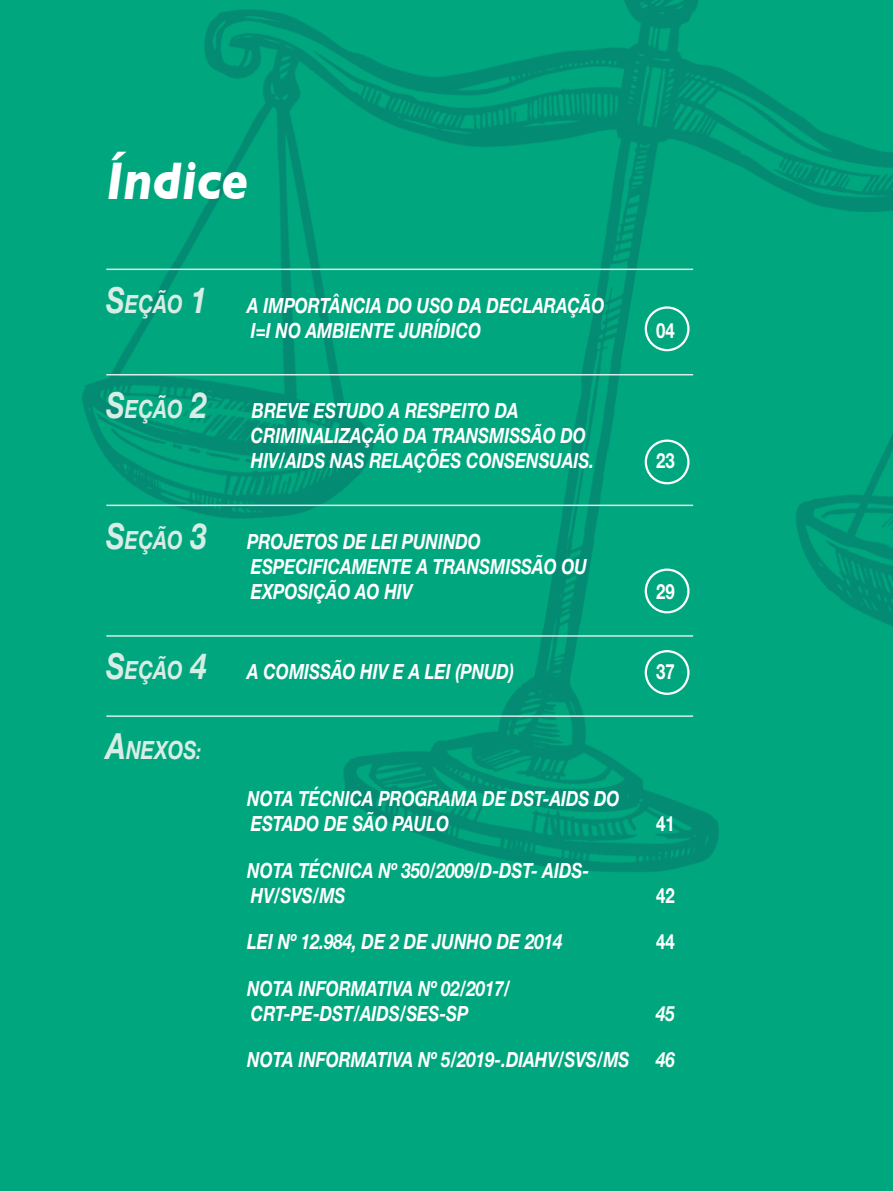
<style>
.page{position:relative;width:893px;height:1191px;background:#00a77e}
.page>*{position:absolute;margin:0;border:0;box-sizing:border-box;transform-origin:0 0}
.H1_titulo{font:italic 700 54px "Gill Sans";color:#fff;scale:.9 1}
.t1{font:italic 700 25.2px "Helvetica Neue LT Std";color:#d7ede5;scale:.8 1}
.t2{font:italic 700 21px/25.2px "Helvetica Neue LT Std";color:#fff;scale:.8 1}
.t3{font:700 21px "Helvetica Neue LT Std";color:#fff;scale:.8 1}
.s1{font-size:36px;color:#d7ede5}
.s2{font-size:25.2px;color:#d7ede5}
.s3{font-size:36px}
.s4{font-size:21px}
</style>
<div class="page">
<img style="left:81px;top:0;width:812px;height:872px">
<hr style="left:106px;top:268px;width:587px;height:2px;background:#d7ede5">
<hr style="left:106px;top:374px;width:587px;height:1px;background:#d7ede5">
<hr style="left:106px;top:504px;width:587px;height:2px;background:#d7ede5">
<hr style="left:106px;top:635px;width:587px;height:1px;background:#d7ede5">
<hr style="left:106px;top:715px;width:587px;height:2px;background:#d7ede5">
<div style="left:645px;top:306px;width:44px;height:45px;border:2px solid #fff;border-radius:50%"></div>
<div style="left:645px;top:439px;width:44px;height:45px;border:2px solid #fff;border-radius:50%"></div>
<div style="left:645px;top:650px;width:44px;height:45px;border:2px solid #fff;border-radius:50%"></div>
<div style="left:645px;top:568px;width:44px;height:45px;border:2px solid #fff;border-radius:50%"></div>
<p class="H1_titulo" style="left:106px;top:149px;width:159px">Índice</p>
<p class="t2" style="left:251px;top:292px;width:444px;text-indent:-145px"><span class="s1">S</span><span class="s2">EÇÃO</span> <span class="s1">1</span> A IMPORTÂNCIA DO USO DA DECLARAÇÃO<br>I=I NO AMBIENTE JURÍDICO</p>
<p class="t1" style="left:106px;top:393px;width:127px"><span class="s3">S</span>EÇÃO <span class="s3">2</span></p>
<p class="t2" style="left:251px;top:397px;width:430px">BREVE ESTUDO A RESPEITO DA<br>CRIMINALIZAÇÃO DA TRANSMISSÃO DO<br>HIV/AIDS NAS RELAÇÕES CONSENSUAIS.</p>
<p class="t2" style="left:251px;top:528px;width:422px;text-indent:-145px"><span class="s1">S</span><span class="s2">EÇÃO</span> <span class="s1">3</span> PROJETOS DE LEI PUNINDO<br>ESPECIFICAMENTE A TRANSMISSÃO OU<br>EXPOSIÇÃO AO HIV</p>
<p class="t3" style="left:656px;top:317px;width:25px">04</p>
<p class="t3" style="left:656px;top:448px;width:25px">23</p>
<p class="t3" style="left:656px;top:578px;width:25px">29</p>
<p class="t2" style="left:106px;top:658px;width:511px"><span class="s1">S</span><span class="s2">EÇÃO</span> <span class="s1">4</span> A COMISSÃO HIV E A LEI (PNUD)</p>
<p class="t3" style="left:656px;top:659px;width:25px">37</p>
<p class="t1" style="left:106px;top:735px;width:120px"><span class="s3">A</span>NEXOS<span class="s4">:</span></p>
<p class="t2" style="left:247px;top:785px;width:467px">NOTA TÉCNICA PROGRAMA DE DST-AIDS DO<br>ESTADO DE SÃO PAULO</p>
<p class="t2" style="left:247px;top:857px;width:429px">NOTA TÉCNICA Nº 350/2009/D-DST- AIDS-<br>HV/SVS/MS</p>
<p class="t3" style="left:656px;top:810px;width:25px">41</p>
<p class="t3" style="left:656px;top:882px;width:25px">42</p>
<p class="t2" style="left:247px;top:928px;width:395px">LEI Nº 12.984, DE 2 DE JUNHO DE 2014</p>
<p class="t3" style="left:656px;top:928px;width:25px">44</p>
<p class="t2" style="left:247px;top:975px;width:330px">NOTA INFORMATIVA Nº 02/2017/<br>CRT-PE-DST/AIDS/SES-SP</p>
<p class="t2" style="left:656px;top:1000px;width:25px">45</p>
<p class="t2" style="left:247px;top:1047px;width:479px">NOTA INFORMATIVA Nº 5/2019-.DIAHV/SVS/MS</p>
<p class="t2" style="left:656px;top:1047px;width:25px">46</p>
</div>
